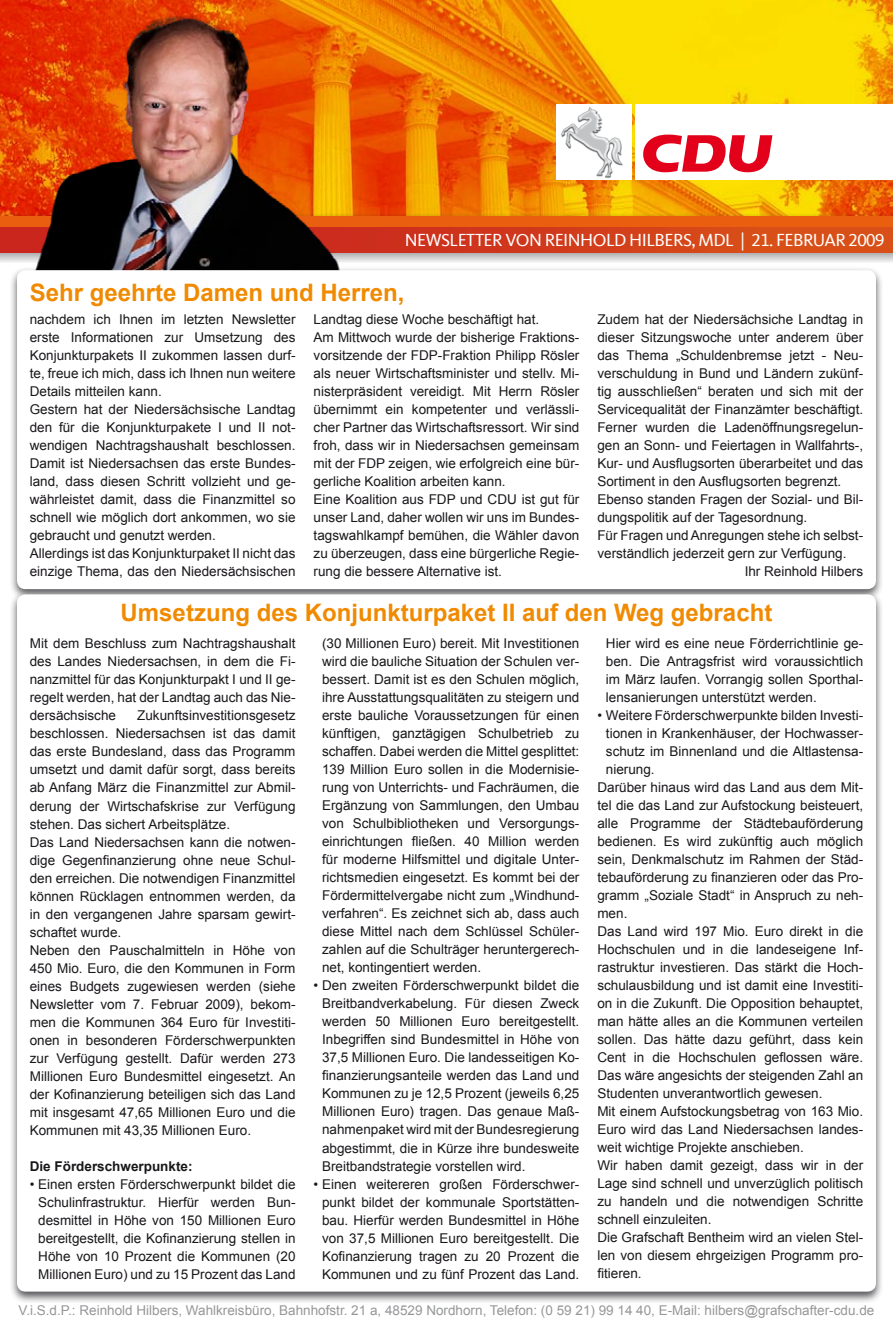
<style>
.page{position:relative;width:893px;height:1319px;background:#fff}
.page>*{position:absolute;margin:0;border:0;box-sizing:border-box;transform-origin:0 0}
.t1{font:700 24px "Arial";color:#f08a00}
.t2{font:18px "CDU Kievit Tab";letter-spacing:-.03em;color:#fff}
.t3{font:13.5px/18px "Arial";color:#1a171b;text-align:justify}
.t4{font:13.5px "Arial";color:#969799}
.t5{font:700 13.5px "Arial";color:#1a171b}
</style>
<div class="page">
<img style="left:424px;top:0;width:469px;height:213px">
<div style="left:0;top:213px;width:893px;height:54px;background:#1a171b;opacity:.75"></div>
<svg style="left:424px;top:226px;width:469px;height:26px;background:#d44419"></svg>
<div style="left:0;top:216px;width:893px;height:10px;background:#e95e0f"></div>
<div style="left:556px;top:104px;width:75px;height:76px;background:#fff"></div>
<img style="left:561px;top:107px;width:62px;height:71px">
<div style="left:635px;top:104px;width:258px;height:76px;background:#fff"></div>
<svg style="left:643px;top:134px;width:129px;height:38px"></svg>
<img style="left:0;top:0;width:424px;height:267px">
<div style="left:9px;top:266px;width:884px;height:346px;background:#1a171b;opacity:.75"></div>
<div style="left:17px;top:270px;width:859px;height:319px;background:#fff;border-radius:9px"></div>
<div style="left:9px;top:590px;width:884px;height:724px;background:#1a171b;opacity:.75"></div>
<div style="left:17px;top:594px;width:859px;height:697px;background:#fff;border-radius:9px"></div>
<h2 class="t2" style="left:405px;top:230px;width:481px">NEWSLETTER VON REIN HOLD H ILBERS, MDL | 21. FEBRUAR 2009</h2>
<h1 class="t1" style="left:30px;top:277px;width:376px">Sehr geehrte Damen und Herren,</h1>
<p class="t3" style="left:30px;top:310px;width:267px;text-align:left">nachdem ich Ihnen im letzten Newsletter erste Informationen zur Umsetzung des Konjunkturpakets II zukommen lassen durf&shy;te, freue ich mich, dass ich Ihnen nun weitere Details mitteilen kann.<br>Gestern hat der Niedersächsische Landtag den für die Konjunkturpakete I und II not&shy;wendigen Nachtragshaushalt beschlossen.<br>Damit ist Niedersachsen das erste Bundes&shy;land, dass diesen Schritt vollzieht und ge&shy;währleistet damit, dass die Finanzmittel so schnell wie möglich dort ankommen, wo sie gebraucht und genutzt werden.<br>Allerdings ist das Konjunkturpaket II nicht das einzige Thema, das den Niedersächsischen</p>
<p class="t3" style="left:314px;top:310px;width:267px;text-align:left">Landtag diese Woche beschäftigt hat.<br>Am Mittwoch wurde der bisherige Fraktions&shy;vorsitzende der FDP-Fraktion Philipp Rösler als neuer Wirtschaftsminister und stellv. Mi&shy;nisterpräsident vereidigt. Mit Herrn Rösler übernimmt ein kompetenter und verlässli&shy;cher Partner das Wirtschaftsressort. Wir sind froh, dass wir in Niedersachsen gemeinsam mit der FDP zeigen, wie erfolgreich eine bür&shy;gerliche Koalition arbeiten kann.<br>Eine Koalition aus FDP und CDU ist gut für unser Land, daher wollen wir uns im Bundes&shy;tagswahlkampf bemühen, die Wähler davon zu überzeugen, dass eine bürgerliche Regie&shy;rung die bessere Alternative ist.</p>
<p class="t3" style="left:597px;top:310px;width:267px">Zudem hat der Niedersächsiche Landtag in</p>
<p class="t3" style="left:597px;top:328px;width:267px">dieser Sitzungswoche unter anderem über</p>
<p class="t3" style="left:597px;top:346px;width:267px">das Thema „Schuldenbremse jetzt - Neu-</p>
<p class="t3" style="left:597px;top:364px;width:267px">verschuldung in Bund und Ländern zukünf-</p>
<p class="t3" style="left:597px;top:382px;width:267px">tig ausschließen“ beraten und sich mit der</p>
<p class="t3" style="left:597px;top:400px;width:267px">Servicequalität der Finanzämter beschäftigt.</p>
<p class="t3" style="left:597px;top:418px;width:267px">Ferner wurden die Ladenöffnungsregelun-</p>
<p class="t3" style="left:597px;top:436px;width:267px">gen an Sonn- und Feiertagen in Wallfahrts-,</p>
<p class="t3" style="left:597px;top:454px;width:267px">Kur- und Ausflugsorten überarbeitet und das</p>
<p class="t3" style="left:597px;top:472px;width:245px">Sortiment in den Ausflugsorten begrenzt.</p>
<p class="t3" style="left:597px;top:490px;width:267px">Ebenso standen Fragen der Sozial- und Bil-</p>
<p class="t3" style="left:597px;top:508px;width:211px">dungspolitik auf der Tagesordnung.</p>
<p class="t3" style="left:597px;top:526px;width:267px">Für Fragen und Anregungen stehe ich selbst-</p>
<p class="t3" style="left:597px;top:544px;width:251px">verständlich jederzeit gern zur Verfügung.</p>
<p class="t3" style="left:745px;top:562px;width:120px">Ihr Reinhold Hilbers</p>
<h1 class="t1" style="left:121px;top:596px;width:653px">Umsetzung des Konjunkturpaket II auf den Weg gebracht</h1>
<p class="t3" style="left:30px;top:634px;width:267px">Mit dem Beschluss zum Nachtragshaushalt des Landes Niedersachsen, in dem die Fi&shy;nanzmittel für das Konjunkturpakt I und II ge&shy;regelt werden, hat der Landtag auch das Nie&shy;dersächsische</p>
<p class="t3" style="left:30px;top:706px;width:267px;text-align:left;text-indent:107px">Zukunftsinvestitionsgesetz beschlossen. Niedersachsen ist das damit das erste Bundesland, dass das Programm umsetzt und damit dafür sorgt, dass bereits ab Anfang März die Finanzmittel zur Abmil&shy;derung der Wirtschafskrise zur Verfügung stehen. Das sichert Arbeitsplätze.<br>Das Land Niedersachsen kann die notwen&shy;dige Gegenfinanzierung ohne neue Schul&shy;den erreichen. Die notwendigen Finanzmittel können Rücklagen entnommen werden, da in den vergangenen Jahre sparsam gewirt&shy;schaftet wurde.<br>Neben den Pauschalmitteln in Höhe von 450 Mio. Euro, die den Kommunen in Form eines Budgets zugewiesen werden (siehe Newsletter vom 7. Februar 2009), bekom&shy;men die Kommunen 364 Euro für Investiti&shy;onen in besonderen Förderschwerpunkten zur Verfügung gestellt. Dafür werden 273<br>Millionen Euro Bundesmittel eingesetzt. An der Kofinanzierung beteiligen sich das Land mit insgesamt 47,65 Millionen Euro und die Kommunen mit 43,35 Millionen Euro.</p>
<p class="t5" style="left:30px;top:1156px;width:164px">Die Förderschwerpunkte:</p>
<p class="t3" style="left:38px;top:1174px;width:259px;text-indent:-9px">• Einen ersten Förderschwerpunkt bildet die Schulinfrastruktur. Hierfür werden Bun&shy;desmittel in Höhe von 150 Millionen Euro bereitgestellt, die Kofinanzierung stellen in Höhe von 10 Prozent die Kommunen (20<br>Millionen Euro) und zu 15 Prozent das Land</p>
<p class="t3" style="left:322px;top:634px;width:259px">(30 Millionen Euro) bereit. Mit Investitionen wird die bauliche Situation der Schulen ver&shy;bessert. Damit ist es den Schulen möglich, ihre Ausstattungsqualitäten zu steigern und erste bauliche Voraussetzungen für einen künftigen, ganztägigen Schulbetrieb zu schaffen. Dabei werden die Mittel gesplittet:<br>139 Million Euro sollen in die Modernisie&shy;rung von Unterrichts- und Fachräumen, die Ergänzung von Sammlungen, den Umbau von Schulbibliotheken und Versorgungs&shy;einrichtungen fließen. 40 Million werden für moderne Hilfsmittel und digitale Unter&shy;richtsmedien eingesetzt. Es kommt bei der Fördermittelvergabe nicht zum „Windhund&shy;verfahren“. Es zeichnet sich ab, dass auch diese Mittel nach dem Schlüssel Schüler&shy;zahlen auf die Schulträger heruntergerech&shy;net, kontingentiert werden.</p>
<p class="t3" style="left:322px;top:976px;width:259px;text-indent:-9px">• Den zweiten Förderschwerpunkt bildet die Breitbandverkabelung. Für diesen Zweck werden 50 Millionen Euro bereitgestellt.<br>Inbegriffen sind Bundesmittel in Höhe von 37,5 Millionen Euro. Die landesseitigen Ko&shy;finanzierungsanteile werden das Land und Kommunen zu je 12,5 Prozent (jeweils 6,25<br>Millionen Euro) tragen. Das genaue Maß&shy;nahmenpaket wird mit der Bundesregierung abgestimmt, die in Kürze ihre bundesweite Breitbandstrategie vorstellen wird.</p>
<p class="t3" style="left:322px;top:1174px;width:259px;text-indent:-9px">• Einen weitereren großen Förderschwer&shy;punkt bildet der kommunale Sportstätten&shy;bau. Hierfür werden Bundesmittel in Höhe von 37,5 Millionen Euro bereitgestellt. Die Kofinanzierung tragen zu 20 Prozent die Kommunen und zu fünf Prozent das Land.</p>
<p class="t3" style="left:606px;top:634px;width:259px">Hier wird es eine neue Förderrichtlinie ge&shy;ben. Die Antragsfrist wird voraussichtlich im März laufen. Vorrangig sollen Sporthal&shy;lensanierungen unterstützt werden.</p>
<p class="t3" style="left:597px;top:706px;width:267px">• Weitere Förderschwerpunkte bilden Investi-</p>
<p class="t3" style="left:606px;top:724px;width:259px">tionen in Krankenhäuser, der Hochwasser-</p>
<p class="t3" style="left:606px;top:742px;width:259px">schutz im Binnenland und die Altlastensa-</p>
<p class="t3" style="left:606px;top:760px;width:50px">nierung.</p>
<p class="t3" style="left:597px;top:778px;width:267px">Darüber hinaus wird das Land aus dem Mit-</p>
<p class="t3" style="left:597px;top:796px;width:267px">tel die das Land zur Aufstockung beisteuert,</p>
<p class="t3" style="left:597px;top:814px;width:267px">alle Programme der Städtebauförderung</p>
<p class="t3" style="left:597px;top:832px;width:267px">bedienen. Es wird zukünftig auch möglich</p>
<p class="t3" style="left:597px;top:850px;width:267px">sein, Denkmalschutz im Rahmen der Städ-</p>
<p class="t3" style="left:597px;top:868px;width:267px">tebauförderung zu finanzieren oder das Pro-</p>
<p class="t3" style="left:597px;top:886px;width:267px">gramm „Soziale Stadt“ in Anspruch zu neh-</p>
<p class="t3" style="left:597px;top:904px;width:32px">men.</p>
<p class="t3" style="left:597px;top:922px;width:267px">Das Land wird 197 Mio. Euro direkt in die</p>
<p class="t3" style="left:597px;top:940px;width:267px">Hochschulen und in die landeseigene Inf-</p>
<p class="t3" style="left:597px;top:958px;width:267px">rastruktur investieren. Das stärkt die Hoch-</p>
<p class="t3" style="left:597px;top:976px;width:267px">schulausbildung und ist damit eine Investiti-</p>
<p class="t3" style="left:597px;top:994px;width:267px">on in die Zukunft. Die Opposition behauptet,</p>
<p class="t3" style="left:597px;top:1012px;width:267px">man hätte alles an die Kommunen verteilen</p>
<p class="t3" style="left:597px;top:1030px;width:267px">sollen. Das hätte dazu geführt, dass kein</p>
<p class="t3" style="left:597px;top:1048px;width:267px">Cent in die Hochschulen geflossen wäre.</p>
<p class="t3" style="left:597px;top:1066px;width:267px">Das wäre angesichts der steigenden Zahl an</p>
<p class="t3" style="left:597px;top:1084px;width:227px">Studenten unverantwortlich gewesen.</p>
<p class="t3" style="left:597px;top:1102px;width:267px">Mit einem Aufstockungsbetrag von 163 Mio.</p>
<p class="t3" style="left:597px;top:1120px;width:267px">Euro wird das Land Niedersachsen landes-</p>
<p class="t3" style="left:597px;top:1138px;width:208px">weit wichtige Projekte anschieben.</p>
<p class="t3" style="left:597px;top:1156px;width:267px">Wir haben damit gezeigt, dass wir in der</p>
<p class="t3" style="left:597px;top:1174px;width:267px">Lage sind schnell und unverzüglich politisch</p>
<p class="t3" style="left:597px;top:1192px;width:267px">zu handeln und die notwendigen Schritte</p>
<p class="t3" style="left:597px;top:1210px;width:116px">schnell einzuleiten.</p>
<p class="t3" style="left:597px;top:1228px;width:267px">Die Grafschaft Bentheim wird an vielen Stel-</p>
<p class="t3" style="left:597px;top:1246px;width:267px">len von diesem ehrgeizigen Programm pro-</p>
<p class="t3" style="left:597px;top:1264px;width:46px">fitieren.</p>
<p class="t4" style="left:19px;top:1300px;width:857px">V.i.S.d.P.: Reinhold Hilbers, Wahlkreisbüro, Bahnhofstr. 21 a, 48529 Nordhorn, Telefon: (0 59 21) 99 14 40, E-Mail: hilbers@grafschafter-cdu.de</p>
</div>
